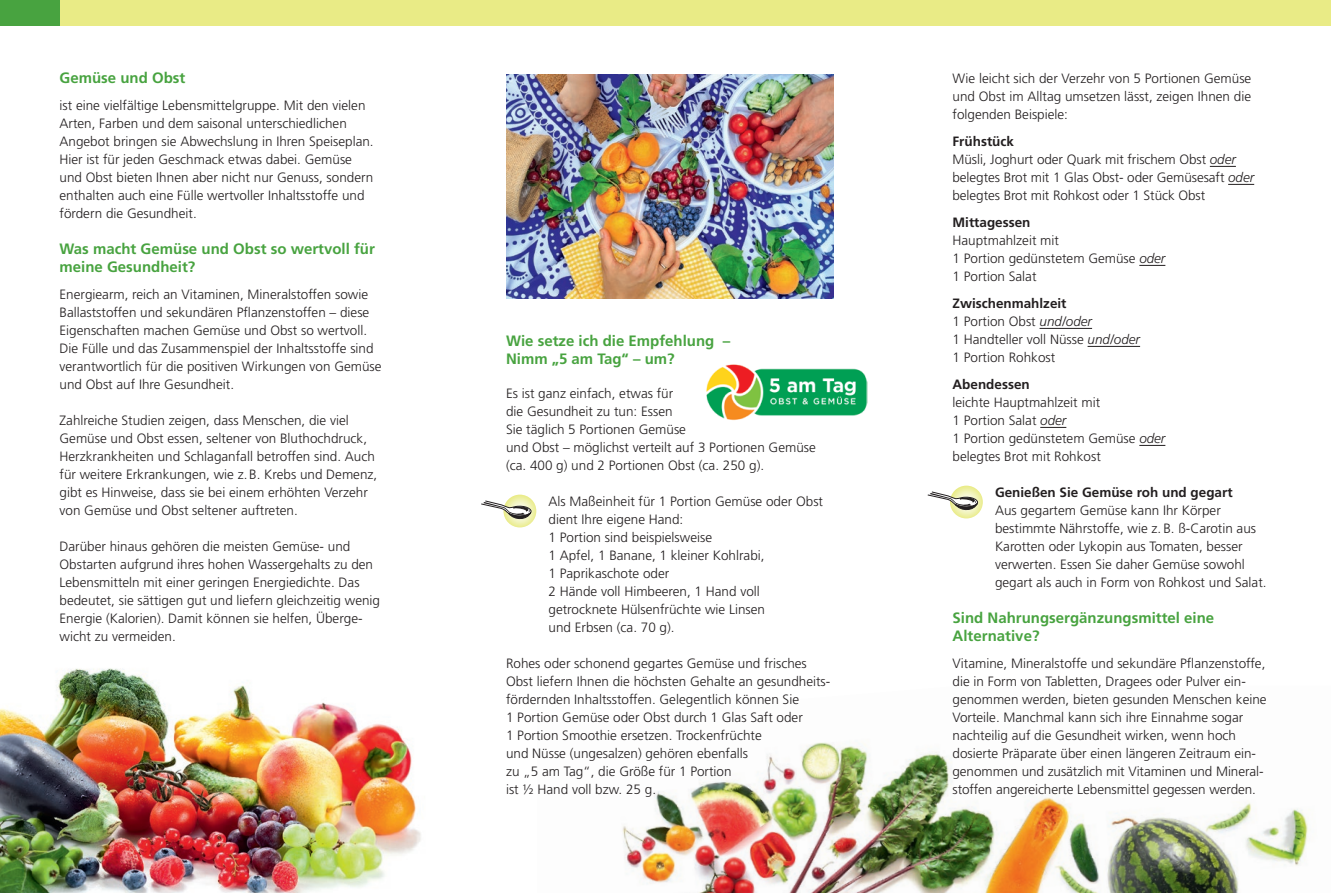
<style>
.page{position:relative;width:1331px;height:893px;background:#fff}
.page>*{position:absolute;margin:0;border:0;box-sizing:border-box;transform-origin:0 0}
.Subhead{font:700 15px/18px "Frutiger LT Std";color:#48a340}
.Fliess{font:700 15px/18px "Frutiger LT Std";color:#48a340}
.Fliess-2{font:300 13.5px/18px "Frutiger LT Std";color:#231f20}
.Head1{font:300 13.5px/18px "Frutiger LT Std";color:#231f20}
.Fliesstext{font:300 13.5px/18px "Frutiger LT Std";color:#231f20}
.Fliess-3{font:700 13.5px "Frutiger LT Std";color:#231f20}
.s1{font-style:italic}
.s2{font-weight:700}
</style>
<div class="page">
<img style="left:622px;top:742px;width:687px;height:151px">
<div style="left:0;top:0;width:1331px;height:26px;background:#e9eb86"></div>
<div style="left:0;top:0;width:60px;height:26px;background:#48a340"></div>
<svg style="left:503px;top:495px;width:33px;height:32px"></svg>
<svg style="left:481px;top:500px;width:52px;height:21px"></svg>
<svg style="left:950px;top:486px;width:33px;height:32px"></svg>
<svg style="left:928px;top:491px;width:51px;height:21px"></svg>
<img style="left:0;top:668px;width:421px;height:225px">
<img style="left:706px;top:364px;width:161px;height:57px">
<svg style="left:1210px;top:166px;width:26px;height:1px"></svg>
<svg style="left:1228px;top:184px;width:26px;height:1px"></svg>
<svg style="left:1139px;top:265px;width:26px;height:1px"></svg>
<hr style="left:1039px;top:328px;width:53px;height:1px;background:#231f20">
<hr style="left:1087px;top:346px;width:53px;height:1px;background:#231f20">
<svg style="left:1040px;top:427px;width:26px;height:1px"></svg>
<svg style="left:1139px;top:445px;width:26px;height:1px"></svg>
<img style="left:506px;top:74px;width:327px;height:225px">
<h2 class="Subhead" style="left:60px;top:69px;width:127px">Gemüse und Obst</h2>
<h1 class="Head1" style="left:60px;top:97px;width:316px">ist eine vielfältige Lebensmittelgruppe. Mit den vielen Arten, Farben und dem saisonal unterschiedlichen Angebot bringen sie Abwechslung in Ihren Speiseplan.<br>Hier ist für jeden Geschmack etwas dabei. Gemüse und Obst bieten Ihnen aber nicht nur Genuss, sondern enthalten auch eine Fülle wertvoller Inhaltsstoffe und fördern die Gesundheit.</h1>
<h2 class="Subhead" style="left:60px;top:240px;width:317px">Was macht Gemüse und Obst so wertvoll für meine Gesundheit?</h2>
<p class="Fliess-2" style="left:60px;top:286px;width:324px">Energiearm, reich an Vitaminen, Mineralstoffen sowie Ballaststoffen und sekundären Pflanzenstoffen – diese Eigenschaften machen Gemüse und Obst so wertvoll.<br>Die Fülle und das Zusammenspiel der Inhaltsstoffe sind verantwortlich für die positiven Wirkungen von Gemüse und Obst auf Ihre Gesundheit.</p>
<p class="Fliess-2" style="left:60px;top:412px;width:319px">Zahlreiche Studien zeigen, dass Menschen, die viel Gemüse und Obst essen, seltener von Bluthochdruck, Herzkrankheiten und Schlaganfall betroffen sind. Auch für weitere Erkrankungen, wie z.B. Krebs und Demenz, gibt es Hinweise, dass sie bei einem erhöhten Verzehr von Gemüse und Obst seltener auftreten.</p>
<p class="Fliess-2" style="left:60px;top:538px;width:322px">Darüber hinaus gehören die meisten Gemüse- und Obstarten aufgrund ihres hohen Wassergehalts zu den Lebensmitteln mit einer geringen Energiedichte. Das bedeutet, sie sättigen gut und liefern gleichzeitig wenig Energie (Kalorien). Damit können sie helfen, Überge&shy;wicht zu vermeiden.</p>
<p class="Fliess" style="left:506px;top:332px;width:226px">Wie setze ich die Empfehlung –<br>Nimm „5 am Tag“ – um?</p>
<p class="Fliesstext" style="left:506px;top:385px;width:311px">Es ist ganz einfach, etwas für<br>die Gesundheit zu tun: Essen<br>Sie täglich 5 Portionen Gemüse<br>und Obst – möglichst verteilt auf 3 Portionen Gemüse (ca. 400 g) und 2 Portionen Obst (ca. 250 g).</p>
<p class="Fliesstext" style="left:549px;top:493px;width:276px">Als Maßeinheit für 1 Portion Gemüse oder Obst dient Ihre eigene Hand:</p>
<p class="Fliess-2" style="left:549px;top:529px;width:165px">1 Portion sind beispielsweise</p>
<p class="Fliess-2" style="left:549px;top:547px;width:218px">1 Apfel, 1 Banane, 1 kleiner Kohlrabi,</p>
<p class="Fliess-2" style="left:549px;top:565px;width:122px">1 Paprikaschote oder</p>
<p class="Fliess-2" style="left:549px;top:583px;width:213px">2 Hände voll Himbeeren, 1 Hand voll</p>
<p class="Fliess-2" style="left:549px;top:601px;width:218px">getrocknete Hülsenfrüchte wie Linsen</p>
<p class="Fliess-2" style="left:549px;top:619px;width:128px">und Erbsen (ca. 70 g).</p>
<p class="Fliess-2" style="left:506px;top:655px;width:326px">Rohes oder schonend gegartes Gemüse und frisches Obst liefern Ihnen die höchsten Gehalte an gesundheits&shy;fördernden Inhaltsstoffen. Gelegentlich können Sie<br>1 Portion Gemüse oder Obst durch 1 Glas Saft oder<br>1 Portion Smoothie ersetzen. Trockenfrüchte<br>und Nüsse (ungesalzen) gehören ebenfalls<br>zu „5 am Tag“, die Größe für 1 Portion<br>ist ½ Hand voll bzw. 25 g.</p>
<p class="Fliess-2" style="left:952px;top:70px;width:300px;text-align:justify">Wie leicht sich der Verzehr von 5 Portionen Gemüse und Obst im Alltag umsetzen lässt, zeigen Ihnen die folgenden Beispiele:</p>
<p class="Fliess-3" style="left:952px;top:134px;width:63px">Frühstück</p>
<p class="Fliess-2" style="left:952px;top:151px;width:303px">Müsli, Joghurt oder Quark mit frischem Obst <span class="s1">oder </span>belegtes Brot mit 1 Glas Obst- oder Gemüsesaft <span class="s1">oder </span>belegtes Brot mit Rohkost oder 1 Stück Obst</p>
<p class="Fliess-3" style="left:952px;top:215px;width:80px">Mittagessen</p>
<p class="Fliess-2" style="left:952px;top:232px;width:214px">Hauptmahlzeit mit<br>1 Portion gedünstetem Gemüse <span class="s1">oder<br></span>1 Portion Salat</p>
<p class="Fliess-3" style="left:952px;top:296px;width:116px">Zwischenmahlzeit</p>
<p class="Fliess-2" style="left:952px;top:313px;width:189px">1 Portion Obst <span class="s1">und/oder<br></span>1 Handteller voll Nüsse <span class="s1">und/oder<br></span>1 Portion Rohkost</p>
<p class="Fliess-3" style="left:952px;top:377px;width:79px">Abendessen</p>
<p class="Fliess-2" style="left:952px;top:394px;width:149px">leichte Hauptmahlzeit mit</p>
<p class="Fliess-2" style="left:952px;top:412px;width:115px">1 Portion Salat <span class="s1">oder</span></p>
<p class="Fliess-2" style="left:952px;top:430px;width:214px">1 Portion gedünstetem Gemüse <span class="s1">oder</span></p>
<p class="Fliess-2" style="left:952px;top:448px;width:150px">belegtes Brot mit Rohkost</p>
<p class="Fliess-2" style="left:995px;top:484px;width:273px"><span class="s2">Genießen Sie Gemüse roh und gegart<br></span>Aus gegartem Gemüse kann Ihr Körper bestimmte Nährstoffe, wie z. B. ß-Carotin aus Karotten oder Lykopin aus Tomaten, besser verwerten. Essen Sie daher Gemüse sowohl gegart als auch in Form von Rohkost und Salat.</p>
<h2 class="Subhead" style="left:952px;top:609px;width:263px">Sind Nahrungsergänzungsmittel eine<br>Alternative?</h2>
<p class="Fliess-2" style="left:952px;top:655px;width:316px">Vitamine, Mineralstoffe und sekundäre Pflanzenstoffe, die in Form von Tabletten, Dragees oder Pulver ein&shy;genommen werden, bieten gesunden Menschen keine Vorteile. Manchmal kann sich ihre Einnahme sogar nachteilig auf die Gesundheit wirken, wenn hoch dosierte Präparate über einen längeren Zeitraum ein-</p>
<p class="Fliess-2" style="left:952px;top:763px;width:313px">genommen und zusätzlich mit Vitaminen und Mineral&shy;stoffen angereicherte Lebensmittel gegessen werden.</p>
</div>
